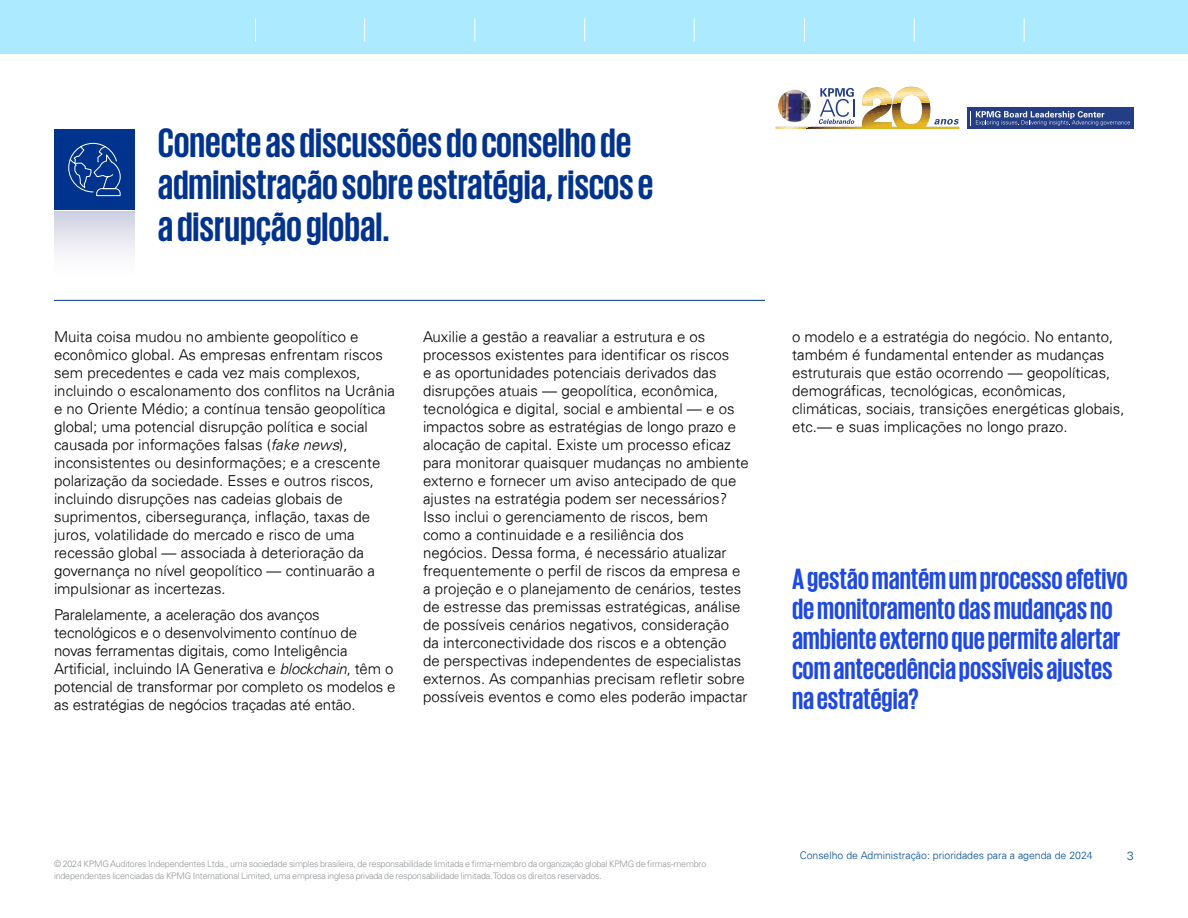
<style>
.page{position:relative;width:1188px;height:918px;background:#fff}
.page>*{position:absolute;margin:0;border:0;box-sizing:border-box;transform-origin:0 0}
.t1{font:700 42px/42px "KPMG";color:#00338d}
.t2{font:700 30px/30px "KPMG";color:#1e49e2}
.t3{font:300 15px/18px "Univers 45";color:#000}
.t4{font:300 12px "Univers 45";color:#004e98}
.t5{font:300 10.5px "Univers 45";color:#004e98}
.t6{font:300 9px/12px "Univers LT Std";letter-spacing:-.025em;color:#939598}
.s1{font-style:italic}
</style>
<div class="page">
<hr style="left:54px;top:300px;width:711px;height:1px;background:#00338d">
<div style="left:54px;top:129px;width:81px;height:81px;background:#00338d"></div>
<div style="left:54px;top:211px;width:81px;height:81px;background:linear-gradient(to bottom,#d4d5e5,#fff)"></div>
<svg style="left:68px;top:143px;width:53px;height:53px"></svg>
<div style="left:967px;top:107px;width:167px;height:22px;background:#243e86"></div>
<svg style="left:970px;top:111px;width:160px;height:15px"></svg>
<svg style="left:776px;top:87px;width:183px;height:42px"></svg>
<img style="left:778px;top:90px;width:33px;height:32px;border-radius:16px">
<div style="left:0;top:0;width:1188px;height:54px;background:#aceaff"></div>
<svg style="left:255px;top:18px;width:1px;height:24px"></svg>
<svg style="left:364px;top:18px;width:1px;height:24px"></svg>
<svg style="left:475px;top:18px;width:1px;height:24px"></svg>
<svg style="left:584px;top:18px;width:1px;height:24px"></svg>
<svg style="left:694px;top:18px;width:1px;height:24px"></svg>
<svg style="left:804px;top:18px;width:1px;height:24px"></svg>
<svg style="left:914px;top:18px;width:1px;height:24px"></svg>
<svg style="left:1024px;top:18px;width:1px;height:24px"></svg>
<h1 class="t1" style="left:158px;top:121px;width:497px">Conecte as discussões do conselho de administração sobre estratégia, riscos e a disrupção global.</h1>
<p class="t3" style="left:54px;top:328px;width:342px">Muita coisa mudou no ambiente geopolítico e econômico global. As empresas enfrentam riscos sem precedentes e cada vez mais complexos, incluindo o escalonamento dos conflitos na Ucrânia e no Oriente Médio; a contínua tensão geopolítica global; uma potencial disrupção política e social causada por informações falsas (<span class="s1">fake news</span>), inconsistentes ou desinformações; e a crescente polarização da sociedade. Esses e outros riscos, incluindo disrupções nas cadeias globais de suprimentos, cibersegurança, inflação, taxas de juros, volatilidade do mercado e risco de uma recessão global — associada à deterioração da governança no nível geopolítico — continuarão a impulsionar as incertezas.</p>
<p class="t3" style="left:54px;top:606px;width:343px">Paralelamente, a aceleração dos avanços tecnológicos e o desenvolvimento contínuo de novas ferramentas digitais, como Inteligência Artificial, incluindo IA Generativa e <span class="s1">blockchain</span>, têm o potencial de transformar por completo os modelos e as estratégias de negócios traçadas até então.</p>
<p class="t3" style="left:423px;top:328px;width:327px">Auxilie a gestão a reavaliar a estrutura e os processos existentes para identificar os riscos<br>e as oportunidades potenciais derivados das disrupções atuais — geopolítica, econômica, tecnológica e digital, social e ambiental — e os impactos sobre as estratégias de longo prazo e alocação de capital. Existe um processo eficaz para monitorar quaisquer mudanças no ambiente externo e fornecer um aviso antecipado de que ajustes na estratégia podem ser necessários?<br>Isso inclui o gerenciamento de riscos, bem como a continuidade e a resiliência dos negócios. Dessa forma, é necessário atualizar frequentemente o perfil de riscos da empresa e a projeção e o planejamento de cenários, testes de estresse das premissas estratégicas, análise de possíveis cenários negativos, consideração<br>da interconectividade dos riscos e a obtenção<br>de perspectivas independentes de especialistas externos. As companhias precisam refletir sobre possíveis eventos e como eles poderão impactar</p>
<p class="t3" style="left:792px;top:328px;width:334px">o modelo e a estratégia do negócio. No entanto, também é fundamental entender as mudanças estruturais que estão ocorrendo — geopolíticas, demográficas, tecnológicas, econômicas, climáticas, sociais, transições energéticas globais, etc.— e suas implicações no longo prazo.</p>
<h2 class="t2" style="left:792px;top:563px;width:337px">A gestão mantém um processo efetivo de monitoramento das mudanças no ambiente externo que permite alertar com antecedência possíveis ajustes na estratégia?</h2>
<p class="t6" style="left:54px;top:858px;width:654px">© 2024 KPMG Auditores Independentes Ltda., uma sociedade simples brasileira, de responsabilidade limitada e firma-membro da organização global KPMG de firmas-membro independentes licenciadas da KPMG International Limited, uma empresa inglesa privada de responsabilidade limitada. Todos os direitos reservados.</p>
<p class="t5" style="left:800px;top:849px;width:295px">Conselho de Administração: prioridades para a agenda de 2024</p>
<p class="t4" style="left:1127px;top:849px;width:8px">3</p>
</div>
